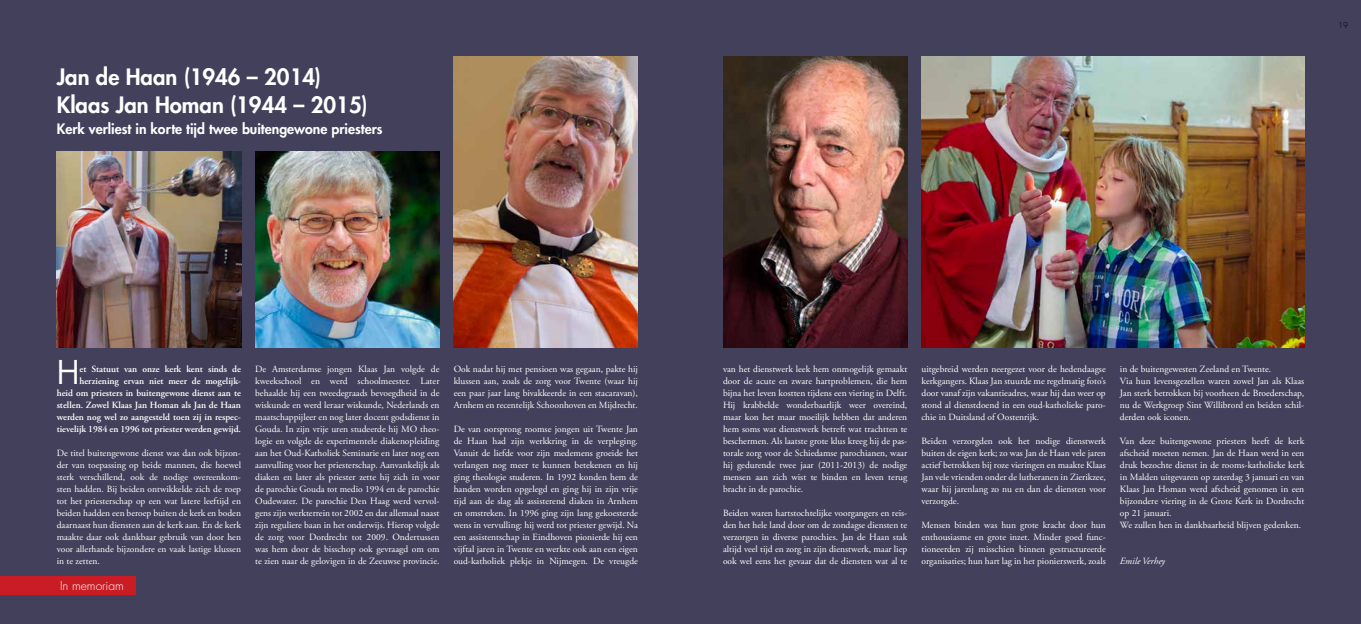
<style>
.page{position:relative;width:1361px;height:624px;background:#42405b}
.page>*{position:absolute;margin:0;border:0;box-sizing:border-box;transform-origin:0 0}
.t1{font:31.9px "Futura";color:#fff}
.t2{font:800 22px/28px "Futura";color:#fff}
.t3{font:800 14px "Futura";color:#fff}
.t4{font:300 12px "Futura";color:#fff}
.t5{font:9.5px/12px "Adobe Garamond Pro";color:#fff;text-align:justify}
.t6{font:600 9.5px/12px "Adobe Garamond Pro";color:#fff;text-align:right}
.t7{font:italic 9.5px "Adobe Garamond Pro";color:#fff}
.t8{font:300 8px "Futura";color:#000}
</style>
<div class="page">
<div style="left:0;top:576px;width:135px;height:18px;background:#ca1c24"></div>
<img style="left:921px;top:57px;width:383px;height:291px">
<img style="left:255px;top:152px;width:184px;height:196px">
<img style="left:454px;top:57px;width:184px;height:291px">
<img style="left:723px;top:57px;width:184px;height:291px">
<img style="left:57px;top:152px;width:184px;height:196px">
<h2 class="t2" style="left:57px;top:62px;width:312px">Jan de Haan (1946 – 2014)<br>Klaas Jan Homan (1944 – 2015)</h2>
<h3 class="t3" style="left:57px;top:119px;width:327px">Kerk verliest in korte tijd twee buitengewone priesters</h3>
<p class="t8" style="left:1338px;top:20px;width:11px">19</p>
<h1 class="t1" style="left:57px;top:350px;width:24px">H</h1>
<p class="t6" style="left:57px;top:363px;width:186px">et Statuut van onze kerk kent sinds de herziening ervan niet meer de mogelijk-<br>heid om priesters in buitengewone dienst aan te stellen. Zowel Klaas Jan Homan als Jan de Haan werden nog wel zo aangesteld toen zij in respec&shy;tievelijk 1984 en 1996 tot priester werden gewijd.</p>
<p class="t5" style="left:57px;top:447px;width:186px">De titel buitengewone dienst was dan ook bijzon&shy;der van toepassing op beide mannen, die hoewel sterk verschillend, ook de nodige overeenkom&shy;sten hadden. Bij beiden ontwikkelde zich de roep tot het priesterschap op een wat latere leeftijd en beiden hadden een beroep buiten de kerk en boden daarnaast hun diensten aan de kerk aan. En de kerk maakte daar ook dankbaar gebruik van door hen voor allerhande bijzondere en vaak lastige klussen in te zetten.</p>
<p class="t4" style="left:60px;top:578px;width:65px">In memoriam</p>
<p class="t5" style="left:255px;top:363px;width:186px">De Amsterdamse jongen Klaas Jan volgde de kweekschool en werd schoolmeester. Later behaalde hij een tweedegraads bevoegdheid in de wiskunde en werd leraar wiskunde, Nederlands en maatschappijleer en nog later docent godsdienst in Gouda. In zijn vrije uren studeerde hij MO theo&shy;logie en volgde de experimentele diakenopleiding aan het Oud-Katholiek Seminarie en later nog een aanvulling voor het priesterschap. Aanvankelijk als diaken en later als priester zette hij zich in voor de parochie Gouda tot medio 1994 en de parochie Oudewater. De parochie Den Haag werd vervol&shy;gens zijn werkterrein tot 2002 en dat allemaal naast zijn reguliere baan in het onderwijs. Hierop volgde de zorg voor Dordrecht tot 2009. Ondertussen was hem door de bisschop ook gevraagd om om te zien naar de gelovigen in de Zeeuwse provincie.</p>
<p class="t5" style="left:454px;top:363px;width:186px">Ook nadat hij met pensioen was gegaan, pakte hij klussen aan, zoals de zorg voor Twente (waar hij een paar jaar lang bivakkeerde in een stacaravan), Arnhem en recentelijk Schoonhoven en Mijdrecht.</p>
<p class="t5" style="left:454px;top:423px;width:186px">De van oorsprong roomse jongen uit Twente Jan de Haan had zijn werkkring in de verpleging.<br>Vanuit de liefde voor zijn medemens groeide het verlangen nog meer te kunnen betekenen en hij ging theologie studeren. In 1992 konden hem de handen worden opgelegd en ging hij in zijn vrije tijd aan de slag als assisterend diaken in Arnhem en omstreken. In 1996 ging zijn lang gekoesterde wens in vervulling: hij werd tot priester gewijd. Na een assistentschap in Eindhoven pionierde hij een vijftal jaren in Twente en werkte ook aan een eigen oud-katholiek plekje in Nijmegen. De vreugde</p>
<p class="t5" style="left:723px;top:363px;width:186px">van het dienstwerk leek hem onmogelijk gemaakt door de acute en zware hartproblemen, die hem bijna het leven kostten tijdens een viering in Delft.<br>Hij krabbelde wonderbaarlijk weer overeind, maar kon het maar moeilijk hebben dat anderen hem soms wat dienstwerk betreft wat trachtten te beschermen. Als laatste grote klus kreeg hij de pas&shy;torale zorg voor de Schiedamse parochianen, waar hij gedurende twee jaar (2011-2013) de nodige mensen aan zich wist te binden en leven terug bracht in de parochie.</p>
<p class="t5" style="left:723px;top:507px;width:186px">Beiden waren hartstochtelijke voorgangers en reis&shy;den het hele land door om de zondagse diensten te verzorgen in diverse parochies. Jan de Haan stak altijd veel tijd en zorg in zijn dienstwerk, maar liep ook wel eens het gevaar dat de diensten wat al te</p>
<p class="t5" style="left:921px;top:363px;width:186px">uitgebreid werden neergezet voor de hedendaagse kerkgangers. Klaas Jan stuurde me regelmatig foto’s door vanaf zijn vakantieadres, waar hij dan weer op stond al dienstdoend in een oud-katholieke paro&shy;chie in Duitsland of Oostenrijk.</p>
<p class="t5" style="left:921px;top:435px;width:186px">Beiden verzorgden ook het nodige dienstwerk buiten de eigen kerk; zo was Jan de Haan vele jaren actief betrokken bij roze vieringen en maakte Klaas Jan vele vrienden onder de lutheranen in Zierikzee, waar hij jarenlang zo nu en dan de diensten voor verzorgde.</p>
<p class="t5" style="left:921px;top:519px;width:186px">Mensen binden was hun grote kracht door hun enthousiasme en grote inzet. Minder goed func&shy;tioneerden zij misschien binnen gestructureerde organisaties; hun hart lag in het pionierswerk, zoals</p>
<p class="t5" style="left:1120px;top:363px;width:186px;text-align:left">in de buitengewesten Zeeland en Twente.<br>Via hun levensgezellen waren zowel Jan als Klaas Jan sterk betrokken bij voorheen de Broederschap, nu de Werkgroep Sint Willibrord en beiden schil&shy;derden ook iconen.</p>
<p class="t5" style="left:1120px;top:435px;width:186px;text-align:left">Van deze buitengewone priesters heeft de kerk afscheid moeten nemen. Jan de Haan werd in een druk bezochte dienst in de rooms-katholieke kerk in Malden uitgevaren op zaterdag 3 januari en van Klaas Jan Homan werd afscheid genomen in een bijzondere viering in de Grote Kerk in Dordrecht op 21 januari.<br>We zullen hen in dankbaarheid blijven gedenken.</p>
<p class="t7" style="left:1120px;top:555px;width:47px">Emile Verhey</p>
</div>
